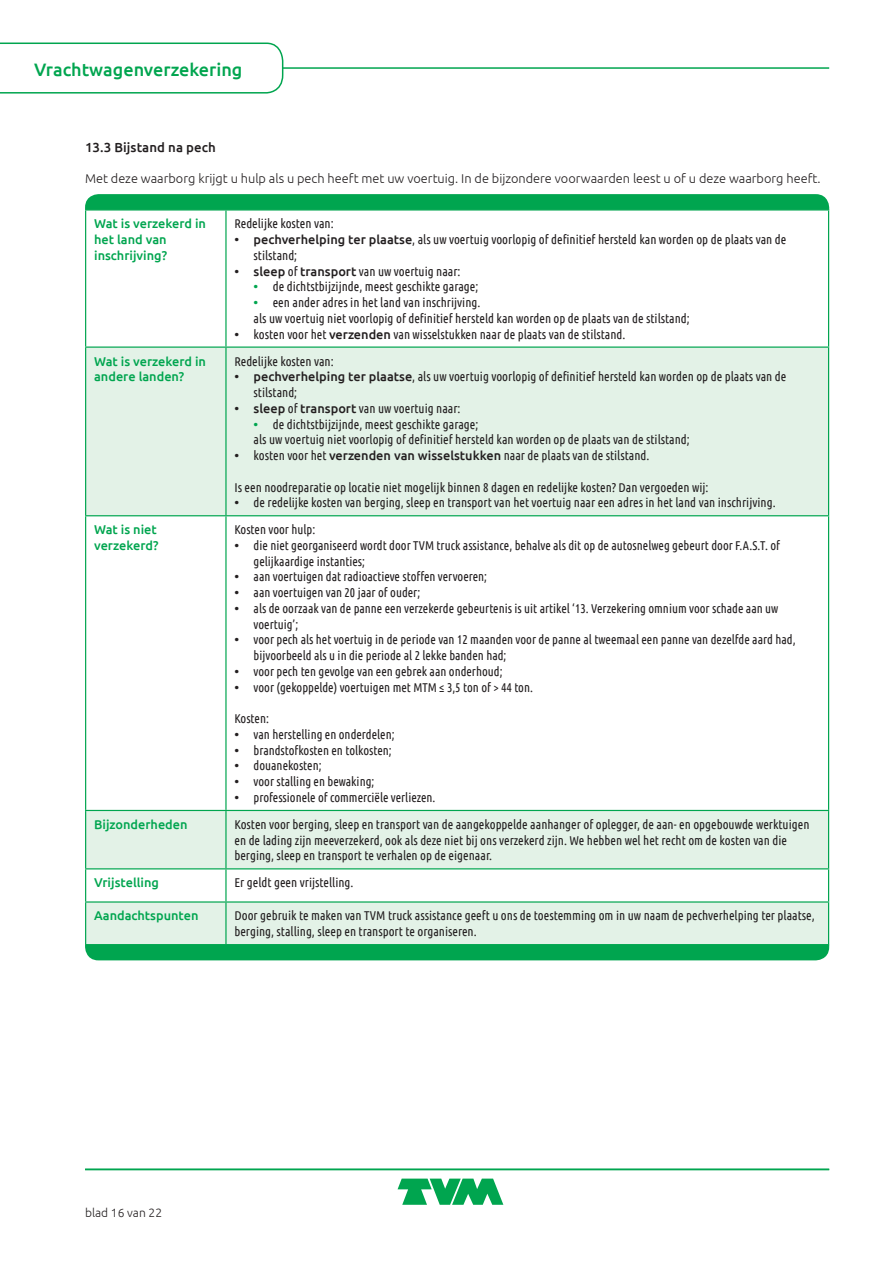
<style>
.page{position:relative;width:893px;height:1263px;background:#fff}
.page>*{position:absolute;margin:0;border:0;box-sizing:border-box;transform-origin:0 0}
.t1{font:500 18px "Ubuntu";color:#00a54f}
.Bodykopje_zw{font:500 13.2px "Ubuntu";letter-spacing:.005em;color:#231f20}
.Body_tabel{font:12.75px/15.8px "Ubuntu Condensed";color:#231f20}
.Body{font:500 12.75px/15.8px "Ubuntu";color:#00a54f}
.Body-2{font:300 12.75px "Ubuntu";color:#231f20}
.t2{font:300 12px "Ubuntu";color:#231f20}
.s1{font-family:"Ubuntu";font-weight:500}
.s2{font-family:"Ubuntu";font-weight:500;color:#00a54f}
</style>
<div class="page">
<svg style="left:86px;top:348px;width:742px;height:596px"></svg>
<hr style="left:85px;top:209px;width:141px;height:2px;background:#00a54f">
<hr style="left:85px;top:211px;width:1px;height:135px;background:#00a54f">
<hr style="left:226px;top:209px;width:603px;height:2px;background:#00a54f">
<hr style="left:225px;top:211px;width:2px;height:135px;background:#00a54f">
<hr style="left:828px;top:211px;width:1px;height:135px;background:#00a54f">
<hr style="left:85px;top:346px;width:141px;height:2px;background:#00a54f">
<hr style="left:85px;top:348px;width:1px;height:167px;background:#00a54f">
<hr style="left:226px;top:346px;width:603px;height:2px;background:#00a54f">
<hr style="left:225px;top:348px;width:2px;height:167px;background:#00a54f">
<hr style="left:828px;top:348px;width:1px;height:167px;background:#00a54f">
<hr style="left:85px;top:515px;width:141px;height:1px;background:#00a54f">
<hr style="left:85px;top:516px;width:1px;height:294px;background:#00a54f">
<hr style="left:226px;top:515px;width:603px;height:1px;background:#00a54f">
<hr style="left:225px;top:516px;width:2px;height:294px;background:#00a54f">
<hr style="left:828px;top:516px;width:1px;height:294px;background:#00a54f">
<hr style="left:85px;top:810px;width:141px;height:1px;background:#00a54f">
<hr style="left:85px;top:811px;width:1px;height:57px;background:#00a54f">
<hr style="left:226px;top:810px;width:603px;height:1px;background:#00a54f">
<hr style="left:225px;top:811px;width:2px;height:57px;background:#00a54f">
<hr style="left:828px;top:811px;width:1px;height:57px;background:#00a54f">
<hr style="left:85px;top:868px;width:141px;height:1px;background:#00a54f">
<hr style="left:85px;top:869px;width:1px;height:32px;background:#00a54f">
<hr style="left:226px;top:868px;width:603px;height:1px;background:#00a54f">
<hr style="left:225px;top:869px;width:2px;height:32px;background:#00a54f">
<hr style="left:828px;top:869px;width:1px;height:32px;background:#00a54f">
<hr style="left:85px;top:901px;width:141px;height:1px;background:#00a54f">
<hr style="left:85px;top:902px;width:1px;height:42px;background:#00a54f">
<hr style="left:226px;top:901px;width:603px;height:1px;background:#00a54f">
<hr style="left:225px;top:902px;width:2px;height:42px;background:#00a54f">
<hr style="left:828px;top:902px;width:1px;height:42px;background:#00a54f">
<hr style="left:85px;top:944px;width:141px;height:1px;background:#00a54f">
<hr style="left:226px;top:944px;width:603px;height:1px;background:#00a54f">
<svg style="left:85px;top:194px;width:744px;height:16px"></svg>
<div style="left:85px;top:945px;width:744px;height:15px;background:#00a54f"></div>
<svg style="left:398px;top:1178px;width:105px;height:27px"></svg>
<hr style="left:85px;top:67px;width:744px;height:2px;background:#00a54f">
<svg style="left:0;top:42px;width:284px;height:52px"></svg>
<hr style="left:85px;top:1169px;width:744px;height:1px;background:#00a54f">
<h1 class="t1" style="left:34px;top:58px;width:210px">Vrachtwagenverzekering</h1>
<p class="Bodykopje_zw" style="left:85px;top:139px;width:132px">13.3 Bijstand na pech</p>
<p class="Body-2" style="left:85px;top:171px;width:737px">Met deze waarborg krijgt u hulp als u pech heeft met uw voertuig. In de bijzondere voorwaarden leest u of u deze waarborg heeft.</p>
<p class="Body" style="left:94px;top:215px;width:113px">Wat is verzekerd in het land van inschrijving?</p>
<p class="Body_tabel" style="left:234px;top:215px;width:101px">Redelijke kosten van:</p>
<p class="Body_tabel" style="left:254px;top:231px;width:534px;text-indent:-19px"><span class="s1">• pechverhelping ter plaatse</span>, als uw voertuig voorlopig of definitief hersteld kan worden op de plaats van de stilstand;</p>
<p class="Body_tabel" style="left:234px;top:263px;width:228px"><span class="s1">• sleep</span> of <span class="s1">transport</span> van uw voertuig naar:</p>
<p class="Body_tabel" style="left:254px;top:278px;width:226px"><span class="s2">•</span> de dichtstbijzijnde, meest geschikte garage;</p>
<p class="Body_tabel" style="left:254px;top:294px;width:228px"><span class="s2">•</span> een ander adres in het land van inschrijving.</p>
<p class="Body_tabel" style="left:254px;top:310px;width:438px">als uw voertuig niet voorlopig of definitief hersteld kan worden op de plaats van de stilstand;</p>
<p class="Body_tabel" style="left:234px;top:326px;width:393px"><span class="s1">•</span> kosten voor het <span class="s1">verzenden</span> van wisselstukken naar de plaats van de stilstand.</p>
<p class="Body" style="left:94px;top:353px;width:113px">Wat is verzekerd in andere landen?</p>
<p class="Body_tabel" style="left:234px;top:353px;width:101px">Redelijke kosten van:</p>
<p class="Body_tabel" style="left:254px;top:368px;width:534px;text-indent:-19px"><span class="s1">• pechverhelping ter plaatse</span>, als uw voertuig voorlopig of definitief hersteld kan worden op de plaats van de stilstand;</p>
<p class="Body_tabel" style="left:234px;top:400px;width:228px"><span class="s1">• sleep</span> of <span class="s1">transport</span> van uw voertuig naar:</p>
<p class="Body_tabel" style="left:254px;top:416px;width:226px"><span class="s2">•</span> de dichtstbijzijnde, meest geschikte garage;</p>
<p class="Body_tabel" style="left:254px;top:431px;width:438px">als uw voertuig niet voorlopig of definitief hersteld kan worden op de plaats van de stilstand;</p>
<p class="Body_tabel" style="left:234px;top:447px;width:416px"><span class="s1">•</span> kosten voor het <span class="s1">verzenden van wisselstukken</span> naar de plaats van de stilstand.</p>
<p class="Body_tabel" style="left:234px;top:479px;width:475px">Is een noodreparatie op locatie niet mogelijk binnen 8 dagen en redelijke kosten? Dan vergoeden wij:</p>
<p class="Body_tabel" style="left:234px;top:494px;width:543px"><span class="s1">•</span> de redelijke kosten van berging, sleep en transport van het voertuig naar een adres in het land van inschrijving.</p>
<p class="Body" style="left:94px;top:521px;width:66px">Wat is niet verzekerd?</p>
<p class="Body_tabel" style="left:234px;top:521px;width:82px">Kosten voor hulp:</p>
<p class="Body_tabel" style="left:254px;top:537px;width:528px;text-indent:-19px"><span class="s1">•</span> die niet georganiseerd wordt door TVM truck assistance, behalve als dit op de autosnelweg gebeurt door F.A.S.T. of gelijkaardige instanties;</p>
<p class="Body_tabel" style="left:234px;top:569px;width:254px"><span class="s1">•</span> aan voertuigen dat radioactieve stoffen vervoeren;</p>
<p class="Body_tabel" style="left:234px;top:584px;width:187px"><span class="s1">•</span> aan voertuigen van 20 jaar of ouder;</p>
<p class="Body_tabel" style="left:254px;top:600px;width:526px;text-indent:-19px"><span class="s1">•</span> als de oorzaak van de panne een verzekerde gebeurtenis is uit artikel ‘13. Verzekering omnium voor schade aan uw voertuig’;</p>
<p class="Body_tabel" style="left:254px;top:632px;width:543px;text-indent:-19px"><span class="s1">•</span> voor pech als het voertuig in de periode van 12 maanden voor de panne al tweemaal een panne van dezelfde aard had, bijvoorbeeld als u in die periode al 2 lekke banden had;</p>
<p class="Body_tabel" style="left:234px;top:663px;width:270px"><span class="s1">•</span> voor pech ten gevolge van een gebrek aan onderhoud;</p>
<p class="Body_tabel" style="left:234px;top:679px;width:300px"><span class="s1">•</span> voor (gekoppelde) voertuigen met MTM ≤ 3,5 ton of &gt; 44 ton.</p>
<p class="Body_tabel" style="left:234px;top:710px;width:36px">Kosten:</p>
<p class="Body_tabel" style="left:234px;top:726px;width:162px"><span class="s1">•</span> van herstelling en onderdelen;</p>
<p class="Body_tabel" style="left:234px;top:742px;width:159px"><span class="s1">•</span> brandstofkosten en tolkosten;</p>
<p class="Body_tabel" style="left:234px;top:758px;width:89px"><span class="s1">•</span> douanekosten;</p>
<p class="Body_tabel" style="left:234px;top:773px;width:141px"><span class="s1">•</span> voor stalling en bewaking;</p>
<p class="Body_tabel" style="left:234px;top:789px;width:203px"><span class="s1">•</span> professionele of commerciële verliezen.</p>
<p class="Body" style="left:94px;top:816px;width:95px">Bijzonderheden</p>
<p class="Body_tabel" style="left:234px;top:816px;width:576px">Kosten voor berging, sleep en transport van de aangekoppelde aanhanger of oplegger, de aan- en opgebouwde werktuigen en de lading zijn meeverzekerd, ook als deze niet bij ons verzekerd zijn. We hebben wel het recht om de kosten van die berging, sleep en transport te verhalen op de eigenaar.</p>
<p class="Body" style="left:94px;top:874px;width:66px">Vrijstelling</p>
<p class="Body_tabel" style="left:234px;top:874px;width:121px">Er geldt geen vrijstelling.</p>
<p class="Body" style="left:94px;top:907px;width:106px">Aandachtspunten</p>
<p class="Body_tabel" style="left:234px;top:907px;width:582px">Door gebruik te maken van TVM truck assistance geeft u ons de toestemming om in uw naam de pechverhelping ter plaatse, berging, stalling, sleep en transport te organiseren.</p>
<p class="t2" style="left:85px;top:1205px;width:79px">blad 16 van 22</p>
</div>
